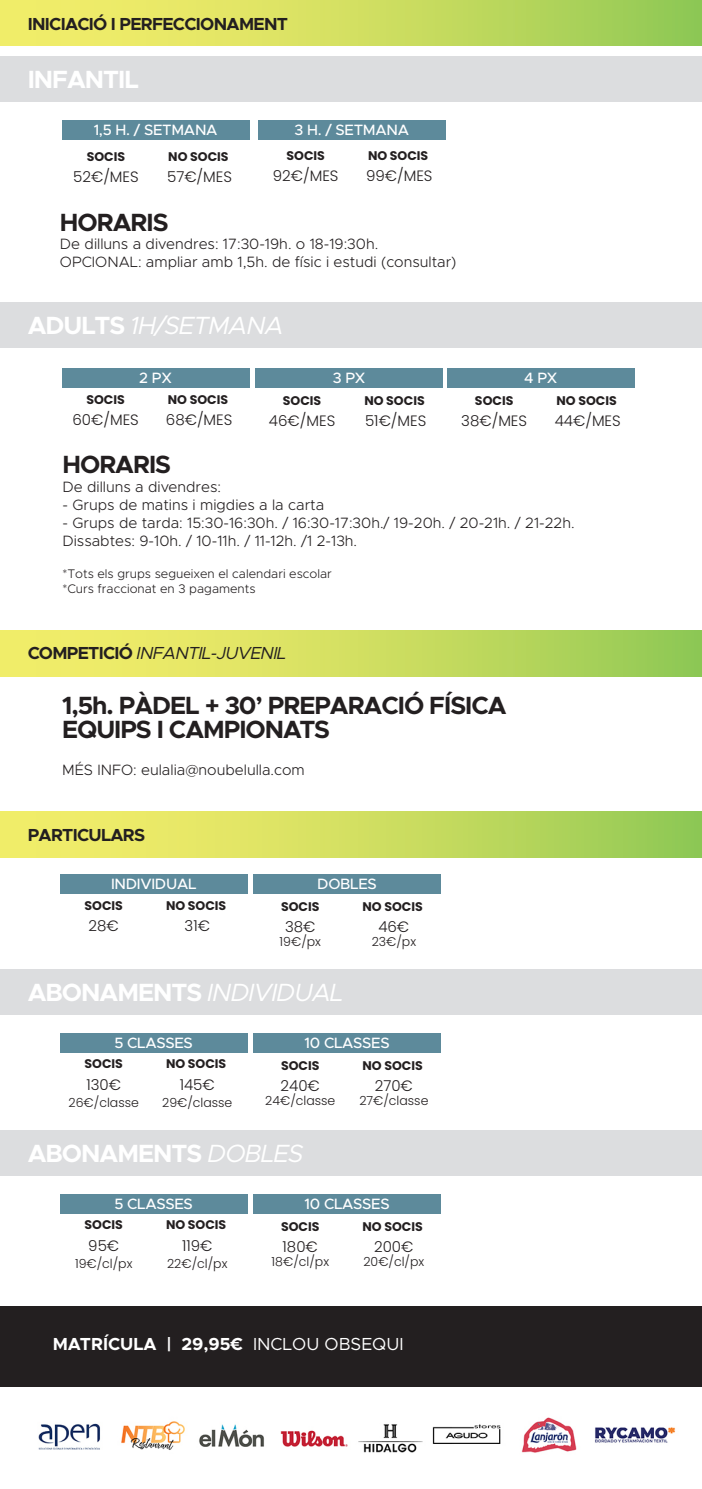
<style>
.page{position:relative;width:702px;height:1489px;background:#fff}
.page>*{position:absolute;margin:0;border:0;box-sizing:border-box;transform-origin:0 0}
.t1{font:700 25px "Metropolis";letter-spacing:-.04em;color:#231f20}
.t2{font:700 25px "Metropolis";letter-spacing:-.04em;color:#fff}
.t3{font:italic 25px "Metropolis";letter-spacing:-.04em;color:#fff}
.t4{font:700 17.5px "Metropolis";letter-spacing:-.04em;color:#231f20}
.t5{font:700 17.5px "Metropolis";color:#fff}
.t6{font:italic 17.5px "Metropolis";letter-spacing:-.04em;color:#231f20}
.t7{font:300 15px/18px "Metropolis";color:#231f20}
.t8{font:300 15px "Poppins";color:#231f20}
.t9{font:500 15px "Metropolis";letter-spacing:-.02em;color:#fff}
.t10{font:700 12.5px "Poppins";color:#231f20}
.t11{font:300 12.5px "Poppins";color:#231f20}
.t12{font:300 12.5px "Metropolis";color:#231f20}
.s1{font-weight:700;font-style:normal}
.s2{font-weight:400;font-style:italic}
.s3{font-weight:400}
</style>
<div class="page">
<div style="left:62px;top:120px;width:187px;height:20px;background:#5d8a9b"></div>
<div style="left:0;top:1305px;width:702px;height:81px;background:#231f20"></div>
<div style="left:258px;top:120px;width:187px;height:20px;background:#5d8a9b"></div>
<div style="left:62px;top:368px;width:187px;height:20px;background:#5d8a9b"></div>
<div style="left:255px;top:368px;width:188px;height:20px;background:#5d8a9b"></div>
<div style="left:447px;top:368px;width:187px;height:20px;background:#5d8a9b"></div>
<div style="left:0;top:0;width:702px;height:46px;background:linear-gradient(to right,#fff16c,#99cb56)"></div>
<div style="left:0;top:56px;width:702px;height:46px;background:#dcdddf"></div>
<div style="left:0;top:302px;width:702px;height:46px;background:#dcdddf"></div>
<div style="left:0;top:630px;width:702px;height:46px;background:linear-gradient(to right,#fff16c,#99cb56)"></div>
<div style="left:0;top:811px;width:702px;height:46px;background:linear-gradient(to right,#fff16c,#99cb56)"></div>
<div style="left:60px;top:874px;width:187px;height:20px;background:#5d8a9b"></div>
<div style="left:253px;top:874px;width:188px;height:20px;background:#5d8a9b"></div>
<div style="left:0;top:968px;width:702px;height:46px;background:#dcdddf"></div>
<div style="left:60px;top:1032px;width:187px;height:20px;background:#5d8a9b"></div>
<div style="left:253px;top:1032px;width:188px;height:20px;background:#5d8a9b"></div>
<div style="left:0;top:1129px;width:702px;height:46px;background:#dcdddf"></div>
<div style="left:60px;top:1193px;width:187px;height:20px;background:#5d8a9b"></div>
<div style="left:253px;top:1193px;width:188px;height:20px;background:#5d8a9b"></div>
<img style="left:38px;top:1417px;width:638px;height:36px">
<p class="t4" style="left:28px;top:13px;width:262px">INICIACIÓ I PERFECCIONAMENT</p>
<p class="t2" style="left:28px;top:64px;width:113px">INFANTIL</p>
<p class="t9" style="left:94px;top:120px;width:125px">1,5 H. / SETMANA</p>
<p class="t10" style="left:87px;top:149px;width:40px">SOCIS</p>
<p class="t10" style="left:168px;top:149px;width:62px">NO SOCIS</p>
<p class="t8" style="left:73px;top:168px;width:67px">52€/MES</p>
<p class="t8" style="left:167px;top:168px;width:66px">57€/MES</p>
<p class="t9" style="left:294px;top:120px;width:116px">3 H. / SETMANA</p>
<p class="t10" style="left:286px;top:148px;width:40px">SOCIS</p>
<p class="t10" style="left:368px;top:148px;width:62px">NO SOCIS</p>
<p class="t8" style="left:273px;top:167px;width:67px">92€/MES</p>
<p class="t8" style="left:366px;top:167px;width:68px">99€/MES</p>
<p class="t1" style="left:60px;top:206px;width:110px">HORARIS</p>
<p class="t7" style="left:60px;top:234px;width:320px">De dilluns a divendres: 17:30-19h. o 18-19:30h.</p>
<p class="t7" style="left:60px;top:252px;width:398px">OPCIONAL: ampliar amb 1,5h. de físic i estudi (consultar)</p>
<p class="t3" style="left:28px;top:310px;width:257px"><span class="s1">ADULTS</span> 1H/SETMANA</p>
<p class="t9" style="left:139px;top:368px;width:34px">2 PX</p>
<p class="t9" style="left:333px;top:368px;width:34px">3 PX</p>
<p class="t9" style="left:524px;top:368px;width:35px">4 PX</p>
<p class="t10" style="left:86px;top:392px;width:40px">SOCIS</p>
<p class="t10" style="left:168px;top:392px;width:62px">NO SOCIS</p>
<p class="t8" style="left:72px;top:411px;width:68px">60€/MES</p>
<p class="t8" style="left:166px;top:411px;width:68px">68€/MES</p>
<p class="t10" style="left:283px;top:393px;width:40px">SOCIS</p>
<p class="t10" style="left:364px;top:393px;width:62px">NO SOCIS</p>
<p class="t8" style="left:269px;top:412px;width:68px">46€/MES</p>
<p class="t8" style="left:365px;top:412px;width:63px">51€/MES</p>
<p class="t10" style="left:475px;top:393px;width:40px">SOCIS</p>
<p class="t10" style="left:556px;top:393px;width:62px">NO SOCIS</p>
<p class="t8" style="left:461px;top:412px;width:67px">38€/MES</p>
<p class="t8" style="left:554px;top:412px;width:68px">44€/MES</p>
<p class="t1" style="left:62px;top:449px;width:110px">HORARIS</p>
<p class="t7" style="left:62px;top:477px;width:160px">De dilluns a divendres:</p>
<p class="t7" style="left:62px;top:495px;width:263px">- Grups de matins i migdies a la carta</p>
<p class="t7" style="left:62px;top:513px;width:513px">- Grups de tarda: 15:30-16:30h. / 16:30-17:30h./ 19-20h. / 20-21h. / 21-22h.<br>Dissabtes: 9-10h. / 10-11h. / 11-12h. /1 2-13h.</p>
<p class="t12" style="left:62px;top:566px;width:271px">*Tots els grups segueixen el calendari escolar</p>
<p class="t12" style="left:62px;top:581px;width:195px">*Curs fraccionat en 3 pagaments</p>
<p class="t6" style="left:28px;top:642px;width:260px"><span class="s1">COMPETICIÓ</span> INFANTIL-JUVENIL</p>
<p class="t1" style="left:62px;top:690px;width:446px">1,5h. PÀDEL + 30’ PREPARACIÓ FÍSICA</p>
<p class="t1" style="left:62px;top:714px;width:269px">EQUIPS I CAMPIONATS</p>
<p class="t7" style="left:62px;top:760px;width:244px">MÉS INFO: eulalia@noubelulla.com</p>
<p class="t4" style="left:28px;top:823px;width:119px">PARTICULARS</p>
<p class="t9" style="left:111px;top:874px;width:87px">INDIVIDUAL</p>
<p class="t9" style="left:317px;top:874px;width:61px">DOBLES</p>
<p class="t10" style="left:84px;top:898px;width:40px">SOCIS</p>
<p class="t10" style="left:166px;top:898px;width:62px">NO SOCIS</p>
<p class="t8" style="left:89px;top:917px;width:32px">28€</p>
<p class="t8" style="left:184px;top:917px;width:27px">31€</p>
<p class="t10" style="left:281px;top:899px;width:40px">SOCIS</p>
<p class="t10" style="left:362px;top:899px;width:62px">NO SOCIS</p>
<p class="t8" style="left:285px;top:918px;width:32px">38€</p>
<p class="t8" style="left:378px;top:918px;width:32px">46€</p>
<p class="t11" style="left:279px;top:934px;width:43px">19€/px</p>
<p class="t11" style="left:371px;top:934px;width:46px">23€/px</p>
<p class="t2" style="left:28px;top:976px;width:317px">ABONAMENTS <span class="s2">INDIVIDUAL</span></p>
<p class="t9" style="left:114px;top:1033px;width:80px">5 CLASSES</p>
<p class="t9" style="left:304px;top:1033px;width:87px">10 CLASSES</p>
<p class="t10" style="left:84px;top:1056px;width:40px">SOCIS</p>
<p class="t10" style="left:166px;top:1056px;width:62px">NO SOCIS</p>
<p class="t8" style="left:86px;top:1075px;width:36px">130€</p>
<p class="t8" style="left:180px;top:1075px;width:37px">145€</p>
<p class="t10" style="left:281px;top:1058px;width:40px">SOCIS</p>
<p class="t10" style="left:362px;top:1058px;width:62px">NO SOCIS</p>
<p class="t8" style="left:280px;top:1077px;width:41px">240€</p>
<p class="t8" style="left:375px;top:1077px;width:40px">270€</p>
<p class="t11" style="left:265px;top:1093px;width:72px">24€/classe</p>
<p class="t11" style="left:359px;top:1093px;width:71px">27€/classe</p>
<p class="t11" style="left:69px;top:1094px;width:72px">26€/classe</p>
<p class="t11" style="left:162px;top:1094px;width:72px">29€/classe</p>
<p class="t2" style="left:28px;top:1137px;width:277px">ABONAMENTS <span class="s2">DOBLES</span></p>
<p class="t9" style="left:114px;top:1194px;width:80px">5 CLASSES</p>
<p class="t9" style="left:304px;top:1194px;width:87px">10 CLASSES</p>
<p class="t10" style="left:84px;top:1217px;width:40px">SOCIS</p>
<p class="t10" style="left:166px;top:1217px;width:62px">NO SOCIS</p>
<p class="t8" style="left:88px;top:1236px;width:32px">95€</p>
<p class="t8" style="left:182px;top:1236px;width:32px">119€</p>
<p class="t11" style="left:75px;top:1255px;width:59px">19€/cl/px</p>
<p class="t11" style="left:167px;top:1255px;width:62px">22€/cl/px</p>
<p class="t10" style="left:281px;top:1218px;width:40px">SOCIS</p>
<p class="t10" style="left:362px;top:1218px;width:62px">NO SOCIS</p>
<p class="t8" style="left:282px;top:1238px;width:37px">180€</p>
<p class="t8" style="left:374px;top:1238px;width:41px">200€</p>
<p class="t11" style="left:271px;top:1254px;width:59px">18€/cl/px</p>
<p class="t11" style="left:363px;top:1254px;width:62px">20€/cl/px</p>
<p class="t5" style="left:53px;top:1332px;width:352px">MATRÍCULA | 29,95€ <span class="s3">INCLOU OBSEQUI</span></p>
</div>
